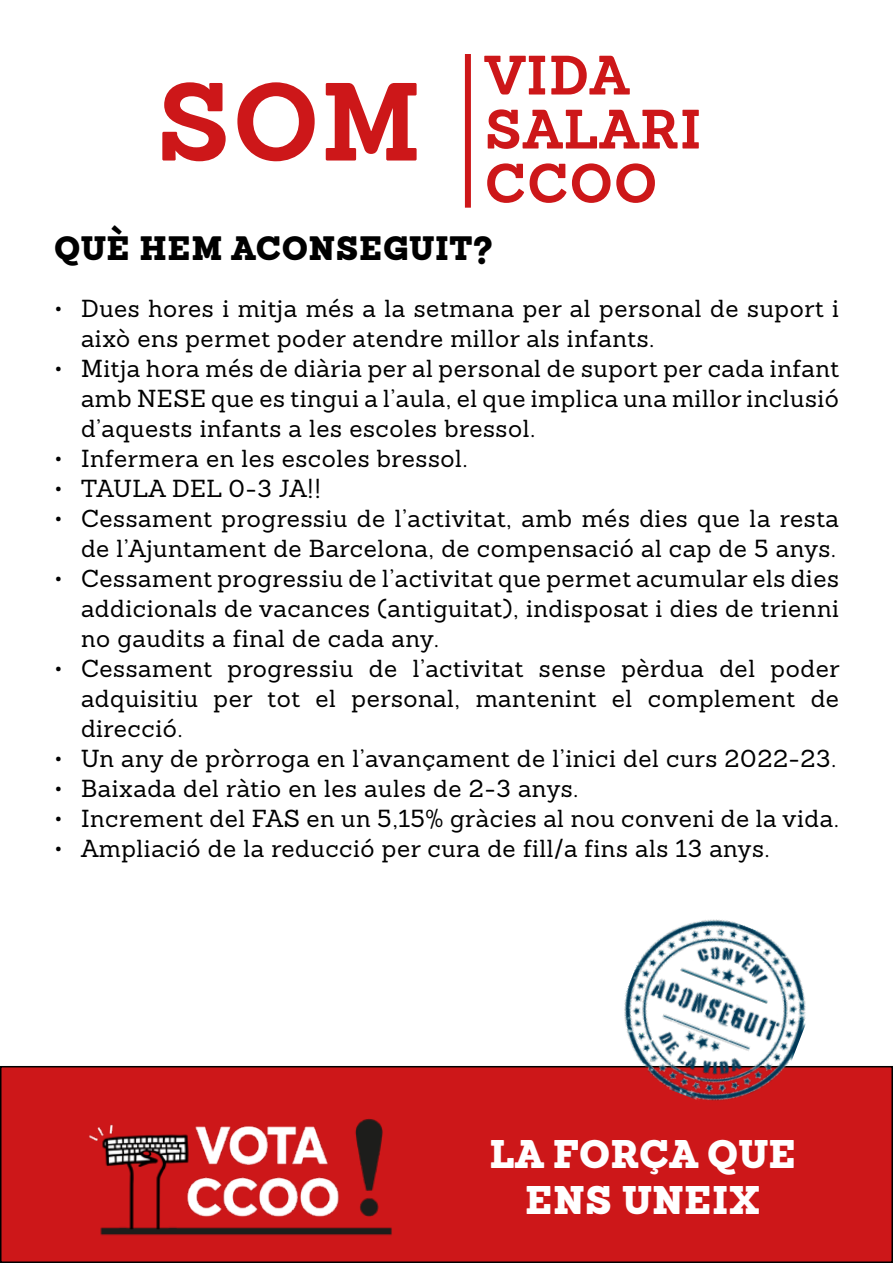
<style>
.page{position:relative;width:893px;height:1263px;background:#fff}
.page>*{position:absolute;margin:0;border:0;box-sizing:border-box;transform-origin:0 0}
.t1{font:700 108px "Sanchez";color:#cd1719}
.t2{font:700 54px/54px "Sanchez";letter-spacing:.025em;color:#cd1719}
.t3{font:900 39px/46.8px "Sanchez";letter-spacing:.01em;color:#fff;text-align:center}
.t4{font:900 33px "Sanchez";letter-spacing:.02em;color:#000}
.t5{font:24px/30px "Sanchez";letter-spacing:.025em;color:#000;text-align:justify}
</style>
<div class="page">
<div style="left:1px;top:1067px;width:891px;height:195px;background:#cd1719"></div>
<div style="left:0;top:1066px;width:893px;height:197px;border:2px solid #000"></div>
<div style="left:465px;top:54px;width:6px;height:154px;background:#cd1719"></div>
<img style="left:599px;top:919px;width:232px;height:182px">
<img style="left:89px;top:1119px;width:303px;height:117px">
<h1 class="t1" style="left:157px;top:48px;width:266px">SOM</h1>
<h2 class="t2" style="left:485px;top:48px;width:218px">VIDA<br>SALARI<br>CCOO</h2>
<h3 class="t4" style="left:54px;top:224px;width:440px">QUÈ HEM ACONSEGUIT?</h3>
<p class="t5" style="left:81px;top:293px;width:759px;text-indent:-27px">• Dues hores i mitja més a la setmana per al personal de suport i això ens permet poder atendre millor als infants.</p>
<p class="t5" style="left:81px;top:353px;width:760px;text-indent:-27px">• Mitja hora més de diària per al personal de suport per cada infant amb NESE que es tingui a l’aula, el que implica una millor inclusió d’aquests infants a les escoles bressol.</p>
<p class="t5" style="left:54px;top:443px;width:415px">• Infermera en les escoles bressol.</p>
<p class="t5" style="left:54px;top:473px;width:269px">• TAULA DEL 0-3 JA!!</p>
<p class="t5" style="left:54px;top:503px;width:786px;text-align:right">• Cessament progressiu de l’activitat, amb més dies que la resta de l’Ajuntament de Barcelona, de compensació al cap de 5 anys.</p>
<p class="t5" style="left:81px;top:563px;width:759px;text-indent:-27px">• Cessament progressiu de l’activitat que permet acumular els dies addicionals de vacances (antiguitat), indisposat i dies de trienni no gaudits a final de cada any.</p>
<p class="t5" style="left:81px;top:653px;width:760px;text-indent:-27px">• Cessament progressiu de l’activitat sense pèrdua del poder adquisitiu per tot el personal, mantenint el complement de direcció.</p>
<p class="t5" style="left:54px;top:743px;width:784px">• Un any de pròrroga en l’avançament de l’inici del curs 2022-23.</p>
<p class="t5" style="left:54px;top:773px;width:526px">• Baixada del ràtio en les aules de 2-3 anys.</p>
<p class="t5" style="left:54px;top:803px;width:786px">• Increment del FAS en un 5,15% gràcies al nou conveni de la vida.</p>
<p class="t5" style="left:54px;top:833px;width:717px">• Ampliació de la reducció per cura de fill/a fins als 13 anys.</p>
<h3 class="t3" style="left:489px;top:1130px;width:308px">LA FORÇA QUE<br>ENS UNEIX</h3>
</div>
